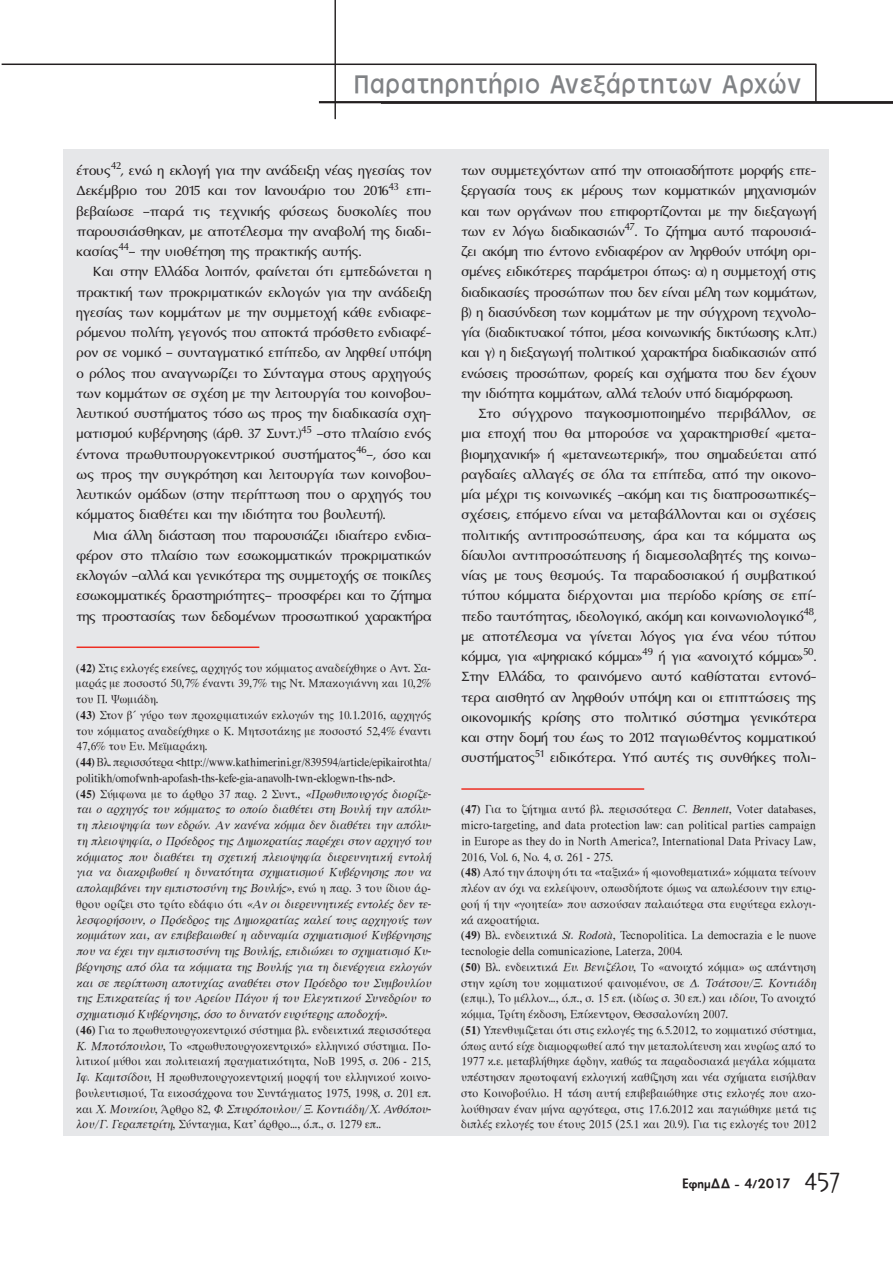
<style>
.page{position:relative;width:893px;height:1263px;background:#fff}
.page>*{position:absolute;margin:0;border:0;box-sizing:border-box;transform-origin:0 0}
.t1{font:24px "Mg Antique UC Pol Normal";letter-spacing:.04em;color:#808285}
.t2{font:17.25px/20.2px "Mg Optima UC Pol";color:#231f20;text-align:justify}
.t3{font:700 13.5px "Mg Future UC Pol";letter-spacing:-.01em;color:#231f20}
.t4{font:12px/15.8px "Mg Old Times UC Pol Normal";color:#231f20;scale:.95 1}
.t5{font:italic 12px/15.8px "Mg Old Times UC Pol";color:#231f20;text-align:justify;scale:.95 1}
.s1{font-family:"Mg Old Times UC Pol";font-weight:700}
.s2{font-family:"Mg Old Times UC Pol";font-style:italic}
.s3{font-family:"Mg Old Times UC Pol Normal";font-style:normal}
.s4{font-family:"Cannibal Template Plain";font-weight:400;font-size:24px}
</style>
<div class="page">
<div style="left:64px;top:149px;width:765px;height:986px;background:#e6e7e9"></div>
<hr style="left:381px;top:102px;width:512px;height:2px;background:#231f20">
<hr style="left:815px;top:64px;width:2px;height:38px;background:#231f20">
<hr style="left:334px;top:0;width:2px;height:119px;background:#231f20">
<hr style="left:319px;top:101px;width:574px;height:2px;background:#231f20">
<hr style="left:2px;top:64px;width:814px;height:1px;background:#231f20">
<hr style="left:77px;top:646px;width:182px;height:2px;background:#ee2e22">
<hr style="left:461px;top:788px;width:183px;height:2px;background:#ee2e22">
<h1 class="t1" style="left:355px;top:69px;width:449px">Παρατηρητήριο Ανεξάρτητων Αρχών</h1>
<p class="t2" style="left:77px;top:160px;width:357px">έτους<sup>42</sup>, ενώ η εκλογή για την ανάδειξη νέας ηγεσίας τον Δεκέμβριο του 2015 και τον Ιανουάριο του 2016<sup>43</sup> επι&shy;βεβαίωσε –παρά τις τεχνικής φύσεως δυσκολίες που παρουσιάσθηκαν, με αποτέλεσμα την αναβολή της διαδι&shy;κασίας<sup>44</sup>– την υιοθέτηση της πρακτικής αυτής.</p>
<p class="t2" style="left:77px;top:261px;width:357px;text-indent:17px">Και στην Ελλάδα λοιπόν, φαίνεται ότι εμπεδώνεται η πρακτική των προκριματικών εκλογών για την ανάδειξη ηγεσίας των κομμάτων με την συμμετοχή κάθε ενδιαφε&shy;ρόμενου πολίτη, γεγονός που αποκτά πρόσθετο ενδιαφέ&shy;ρον σε νομικό – συνταγματικό επίπεδο, αν ληφθεί υπόψη ο ρόλος που αναγνωρίζει το Σύνταγμα στους αρχηγούς των κομμάτων σε σχέση με την λειτουργία του κοινοβου&shy;λευτικού συστήματος τόσο ως προς την διαδικασία σχη&shy;ματισμού κυβέρνησης (άρθ. 37 Συντ.)<sup>45</sup> –στο πλαίσιο ενός έντονα πρωθυπουργοκεντρικού συστήματος<sup>46</sup>–, όσο και ως προς την συγκρότηση και λειτουργία των κοινοβου&shy;λευτικών ομάδων (στην περίπτωση που ο αρχηγός του κόμματος διαθέτει και την ιδιότητα του βουλευτή).</p>
<p class="t2" style="left:77px;top:525px;width:357px;text-indent:17px">Μια άλλη διάσταση που παρουσιάζει ιδιαίτερο ενδια&shy;φέρον στο πλαίσιο των εσωκομματικών προκριματικών εκλογών –αλλά και γενικότερα της συμμετοχής σε ποικίλες εσωκομματικές δραστηριότητες– προσφέρει και το ζήτημα της προστασίας των δεδομένων προσωπικού χαρακτήρα</p>
<p class="t4" style="left:77px;top:660px;width:375px"><span class="s1">(42)</span> Στις εκλογές εκείνες, αρχηγός του κόμματος αναδείχθηκε ο Αντ. Σα&shy;μαράς με ποσοστό 50,7% έναντι 39,7% της Ντ. Μπακογιάννη και 10,2% του Π. Ψωμιάδη.<br><span class="s1">(43)</span> Στον β΄ γύρο των προκριματικών εκλογών της 10.1.2016, αρχηγός του κόμματος αναδείχθηκε ο Κ. Μητσοτάκης με ποσοστό 52,4% έναντι 47,6% του Ευ. Μεϊμαράκη.<br><span class="s1">(44)</span> Βλ. περισσότερα &lt;http://www.kathimerini.gr/839594/article/epikairothta/ politikh/omofwnh-apofash-ths-kefe-gia-anavolh-twn-eklogwn-ths-nd&gt;.<br><span class="s1">(45)</span> Σύμφωνα με το άρθρο 37 παρ. 2 Συντ., <span class="s2">«Πρωθυπoυργός διoρίζε-</span></p>
<p class="t5" style="left:77px;top:802px;width:375px">ται o αρχηγός τoυ κόμματoς τo oπoίo διαθέτει στη Boυλή την απόλυ&shy;τη πλειoψηφία των εδρών. Aν κανένα κόμμα δεν διαθέτει την απόλυ&shy;τη πλειoψηφία, o Πρόεδρoς της Δημoκρατίας παρέχει στoν αρχηγό τoυ κόμματoς πoυ διαθέτει τη σχετική πλειoψηφία διερευνητική εντoλή για να διακριβωθεί η δυνατότητα σχηματισμoύ Kυβέρνησης πoυ να απoλαμβάνει την εμπιστoσύνη της Boυλής»<span class="s3">, ενώ η παρ. 3 του ίδιου άρ&shy;θρου ορίζει στο τρίτο εδάφιο ότι</span> «Aν oι διερευνητικές εντoλές δεν τε&shy;λεσφoρήσoυν, o Πρόεδρoς της Δημoκρατίας καλεί τoυς αρχηγoύς των κoμμάτων και, αν επιβεβαιωθεί η αδυναμία σχηματισμoύ Kυβέρνησης πoυ να έχει την εμπιστoσύνη της Boυλής, επιδιώκει τo σχηματισμό Kυ&shy;βέρνησης από όλα τα κόμματα της Boυλής για τη διενέργεια εκλoγών και σε περίπτωση απoτυχίας αναθέτει στoν Πρόεδρo τoυ Συμβoυλίoυ της Eπικρατείας ή τoυ Aρείoυ Πάγoυ ή τoυ Eλεγκτικoύ Συνεδρίoυ τo σχηματισμό Kυβέρνησης, όσo τo δυνατόν ευρύτερης απoδoχή»<span class="s3">.</span></p>
<p class="t4" style="left:77px;top:1022px;width:375px;text-align:justify"><span class="s1">(46)</span> Για το πρωθυπουργοκεντρικό σύστημα βλ. ενδεικτικά περισσότερα <span class="s2">Κ. Μποτόπουλου</span>, Το «πρωθυπουργοκεντρικό» ελληνικό σύστημα. Πο&shy;λιτικοί μύθοι και πολιτειακή πραγματικότητα, ΝοΒ 1995, σ. 206 - 215, <span class="s2">Ιφ. Καμτσίδου</span>, Η πρωθυπουργοκεντρική μορφή του ελληνικού κοινο&shy;βουλευτισμού, Τα εικοσάχρονα του Συντάγματος 1975, 1998, σ. 201 επ.</p>
<p class="t5" style="left:77px;top:1102px;width:375px"><span class="s3">και</span> Χ. Μουκίου<span class="s3">, Άρθρο 82,</span> Φ. Σπυρόπουλου/ Ξ. Κοντιάδη/Χ. Ανθόπου-</p>
<p class="t4" style="left:77px;top:1117px;width:323px"><span class="s2">λου/Γ. Γεραπετρίτη</span>, Σύνταγμα, Κατ’ άρθρο…, ό.π., σ. 1279 επ..</p>
<p class="t2" style="left:461px;top:160px;width:357px">των συμμετεχόντων από την οποιασδήποτε μορφής επε&shy;ξεργασία τους εκ μέρους των κομματικών μηχανισμών και των οργάνων που επιφορτίζονται με την διεξαγωγή των εν λόγω διαδικασιών<sup>47</sup>. Το ζήτημα αυτό παρουσιά&shy;ζει ακόμη πιο έντονο ενδιαφέρον αν ληφθούν υπόψη ορι&shy;σμένες ειδικότερες παράμετροι όπως: α) η συμμετοχή στις διαδικασίες προσώπων που δεν είναι μέλη των κομμάτων, β) η διασύνδεση των κομμάτων με την σύγχρονη τεχνολο&shy;γία (διαδικτυακοί τόποι, μέσα κοινωνικής δικτύωσης κ.λπ.) και γ) η διεξαγωγή πολιτικού χαρακτήρα διαδικασιών από ενώσεις προσώπων, φορείς και σχήματα που δεν έχουν την ιδιότητα κομμάτων, αλλά τελούν υπό διαμόρφωση.</p>
<p class="t2" style="left:461px;top:403px;width:357px;text-indent:17px">Στο σύγχρονο παγκοσμιοποιημένο περιβάλλον, σε μια εποχή που θα μπορούσε να χαρακτηρισθεί «μετα&shy;βιομηχανική» ή «μετανεωτερική», που σημαδεύεται από ραγδαίες αλλαγές σε όλα τα επίπεδα, από την οικονο&shy;μία μέχρι τις κοινωνικές –ακόμη και τις διαπροσωπικές– σχέσεις, επόμενο είναι να μεταβάλλονται και οι σχέσεις πολιτικής αντιπροσώπευσης, άρα και τα κόμματα ως δίαυλοι αντιπροσώπευσης ή διαμεσολαβητές της κοινω&shy;νίας με τους θεσμούς. Τα παραδοσιακού ή συμβατικού τύπου κόμματα διέρχονται μια περίοδο κρίσης σε επί&shy;πεδο ταυτότητας, ιδεολογικό, ακόμη και κοινωνιολογικό<sup>48</sup>, με αποτέλεσμα να γίνεται λόγος για ένα νέου τύπου κόμμα, για «ψηφιακό κόμμα»<sup>49</sup> ή για «ανοιχτό κόμμα»<sup>50</sup>.<br>Στην Ελλάδα, το φαινόμενο αυτό καθίσταται εντονό&shy;τερα αισθητό αν ληφθούν υπόψη και οι επιπτώσεις της οικονομικής κρίσης στο πολιτικό σύστημα γενικότερα και στην δομή του έως το 2012 παγιωθέντος κομματικού συστήματος<sup>51</sup> ειδικότερα. Υπό αυτές τις συνθήκες πολι-</p>
<p class="t4" style="left:461px;top:802px;width:375px"><span class="s1">(47)</span> Για το ζήτημα αυτό βλ. περισσότερα <span class="s2">C. Bennett</span>, Voter databases, micro-targeting, and data protection law: can political parties campaign in Europe as they do in North America?, International Data Privacy Law, 2016, Vol. 6, No. 4, σ. 261 - 275.<br><span class="s1">(48)</span> Από την άποψη ότι τα «ταξικά» ή «μονοθεματικά» κόμματα τείνουν πλέον αν όχι να εκλείψουν, οπωσδήποτε όμως να απωλέσουν την επιρ&shy;ροή ή την «γοητεία» που ασκούσαν παλαιότερα στα ευρύτερα εκλογι&shy;κά ακροατήρια.<br><span class="s1">(49)</span> Βλ. ενδεικτικά <span class="s2">St. Rodotà</span>, Tecnopolitica. La democrazia e le nuove tecnologie della comunicazione, Laterza, 2004.<br><span class="s1">(50)</span> Βλ. ενδεικτικά <span class="s2">Ευ. Βενιζέλου</span>, Το «ανοιχτό κόμμα» ως απάντηση στην κρίση του κομματικού φαινομένου, σε <span class="s2">Δ. Τσάτσου/Ξ. Κοντιάδη </span>(επιμ.), Το μέλλον…, ό.π., σ. 15 επ. (ιδίως σ. 30 επ.) και <span class="s2">ιδίου</span>, Το ανοιχτό κόμμα, Τρίτη έκδοση, Επίκεντρον, Θεσσαλονίκη 2007.<br><span class="s1">(51)</span> Υπενθυμίζεται ότι στις εκλογές της 6.5.2012, το κομματικό σύστημα, όπως αυτό είχε διαμορφωθεί από την μεταπολίτευση και κυρίως από το 1977 κ.ε. μεταβλήθηκε άρδην, καθώς τα παραδοσιακά μεγάλα κόμματα υπέστησαν πρωτοφανή εκλογική καθίζηση και νέα σχήματα εισήλθαν στο Κοινοβούλιο. Η τάση αυτή επιβεβαιώθηκε στις εκλογές που ακο&shy;λούθησαν έναν μήνα αργότερα, στις 17.6.2012 και παγιώθηκε μετά τις διπλές εκλογές του έτους 2015 (25.1 και 20.9). Για τις εκλογές του 2012</p>
<p class="t3" style="left:683px;top:1176px;width:159px">ΕφημΔΔ - 4/2017 <span class="s4">457</span></p>
</div>
